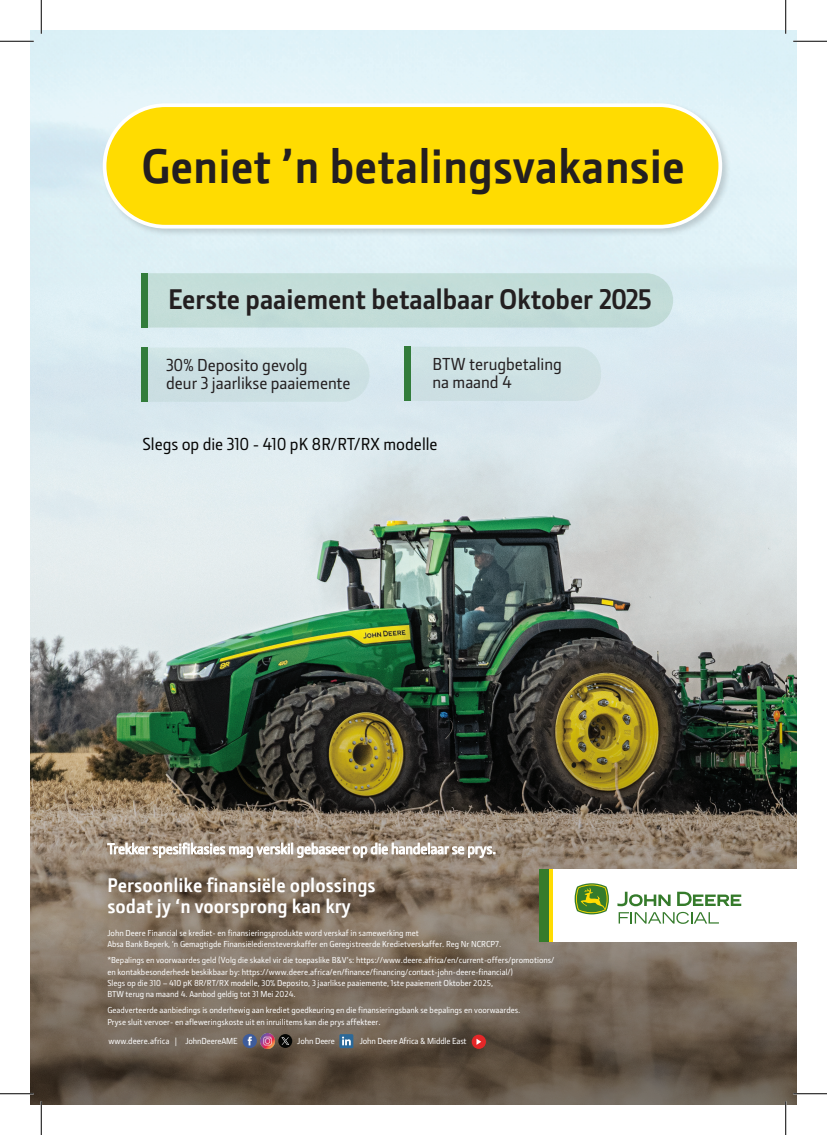
<style>
.page{position:relative;width:827px;height:1135px;background:#fff}
.page>*{position:absolute;margin:0;border:0;box-sizing:border-box;transform-origin:0 0}
.t1{font:700 48.75px "JD Sans";color:#231f20}
.t2{font:700 28.62px "JD Sans Pro";color:#231f20}
.t3{font:700 20px/21.2px "JD Sans";color:#fff}
.t4{font:500 17.5px/18.6px "JD Sans Pro";color:#231f20}
.t5{font:500 17.5px "JD Sans Pro";color:#050504}
.t6{font:500 9px "JD Sans Pro";color:#fff}
.t7{font:500 8.88px "JD Sans Pro";letter-spacing:-.01em;color:#fff}
.t8{font:500 8.75px/11.2px "JD Sans Pro";color:#fff}
.s1{font-size:8.88px}
</style>
<div class="page">
<img style="left:31px;top:31px;width:765px;height:572px">
<div style="left:148px;top:273px;width:525px;height:55px;background:#c3ddd8"></div>
<div style="left:142px;top:273px;width:6px;height:55px;background:#327c3b"></div>
<img style="left:31px;top:603px;width:765px;height:501px">
<div style="left:553px;top:869px;width:236px;height:72px;background:#fff"></div>
<div style="left:539px;top:869px;width:10px;height:72px;background:#357b2b"></div>
<hr style="left:549px;top:869px;width:4px;height:72px;background:#ffdc01">
<svg style="left:574px;top:883px;width:35px;height:31px"></svg>
<svg style="left:677px;top:892px;width:64px;height:14px"></svg>
<svg style="left:617px;top:892px;width:53px;height:14px"></svg>
<svg style="left:618px;top:912px;width:101px;height:12px"></svg>
<div style="left:788px;top:869px;width:8px;height:72px;background:#fff"></div>
<div style="left:142px;top:347px;width:6px;height:55px;background:#327c3b"></div>
<div style="left:148px;top:347px;width:221px;height:55px;background:#cce0e3"></div>
<div style="left:404px;top:347px;width:7px;height:54px;background:#327c3b"></div>
<div style="left:411px;top:347px;width:190px;height:54px;background:#cee2e4"></div>
<svg style="left:107px;top:843px;width:388px;height:15px"></svg>
<div style="left:471px;top:1035px;width:15px;height:14px;background:#e42728;border-radius:50%"></div>
<svg style="left:476px;top:1039px;width:5px;height:6px"></svg>
<div style="left:243px;top:1034px;width:14px;height:14px;background:#3e5c9b;border-radius:50%"></div>
<svg style="left:248px;top:1036px;width:4px;height:9px"></svg>
<div style="left:339px;top:1034px;width:14px;height:14px;background:#2b6999"></div>
<svg style="left:342px;top:1036px;width:9px;height:9px"></svg>
<img style="left:260px;top:1034px;width:14px;height:14px">
<div style="left:278px;top:1034px;width:14px;height:14px;background:#040503;border-radius:50%"></div>
<svg style="left:281px;top:1037px;width:8px;height:8px"></svg>
<img style="left:99px;top:99px;width:634px;height:141px">
<div style="left:105px;top:105px;width:615px;height:122px;background:#ffdc01;border-radius:61px"></div>
<div style="left:103px;top:103px;width:619px;height:126px;border:4px solid #fff;border-radius:61px"></div>
<hr style="left:0;top:40px;width:34px;height:2px;background:#fff">
<hr style="left:793px;top:40px;width:34px;height:2px;background:#fff">
<hr style="left:40px;top:0;width:2px;height:34px;background:#fff">
<hr style="left:40px;top:1101px;width:2px;height:34px;background:#fff">
<hr style="left:0;top:41px;width:34px;height:1px;background:#000">
<hr style="left:793px;top:41px;width:34px;height:1px;background:#000">
<hr style="left:0;top:1093px;width:34px;height:1px;background:#000">
<hr style="left:793px;top:1093px;width:34px;height:1px;background:#000">
<hr style="left:41px;top:0;width:1px;height:34px;background:#000">
<hr style="left:41px;top:1101px;width:1px;height:34px;background:#000">
<hr style="left:785px;top:0;width:1px;height:34px;background:#000">
<hr style="left:785px;top:1101px;width:1px;height:34px;background:#000">
<h1 class="t1" style="left:141px;top:134px;width:545px">Geniet ’n betalingsvakansie</h1>
<h2 class="t2" style="left:168px;top:280px;width:485px">Eerste paaiement betaalbaar Oktober 2025</h2>
<h3 class="t4" style="left:166px;top:355px;width:186px">30% Deposito gevolg<br>deur 3 jaarlikse paaiemente</h3>
<h3 class="t4" style="left:432px;top:354px;width:131px">BTW terugbetaling na maand 4</h3>
<h3 class="t5" style="left:142px;top:432px;width:297px">Slegs op die 310 - 410 pK 8R/RT/RX modelle</h3>
<h3 class="t3" style="left:107px;top:874px;width:270px">Persoonlike finansiële oplossings sodat jy ‘n voorsprong kan kry</h3>
<p class="t8" style="left:107px;top:927px;width:395px">John Deere Financial se krediet- en finansieringsprodukte word verskaf in samewerking met<br>Absa Bank Beperk, ‘n Gemagtigde Finansiëlediensteverskaffer en Geregistreerde Kredietverskaffer. Reg Nr NCRCP7.</p>
<p class="t8" style="left:107px;top:954px;width:449px">*Bepalings en voorwaardes geld (Volg die skakel vir die toepaslike B&amp;V’s: https://www.deere.africa/en/current-offers/promotions/ en kontakbesonderhede beskikbaar by: https://www.deere.africa/en/finance/financing/contact-john-deere-financial/)<br>Slegs op die 310 – 410 pK 8R/RT/RX modelle, 30% Deposito, 3 jaarlikse paaiemente, 1ste paaiement Oktober 2025,<br>BTW terug na maand 4. Aanbod geldig tot 31 Mei 2024.</p>
<p class="t8" style="left:107px;top:1004px;width:414px">Geadverteerde aanbiedings is onderhewig aan krediet goedkeuring en die finansieringsbank se bepalings en voorwaardes.<br>Pryse sluit vervoer- en afleweringskoste uit en inruilitems kan die prys affekteer.</p>
<p class="t6" style="left:109px;top:1035px;width:131px">www.deere.africa | <span class="s1">JohnDeereAME</span></p>
<p class="t7" style="left:297px;top:1035px;width:39px">John Deere</p>
<p class="t7" style="left:360px;top:1035px;width:108px">John Deere Africa &amp; Middle East</p>
</div>
